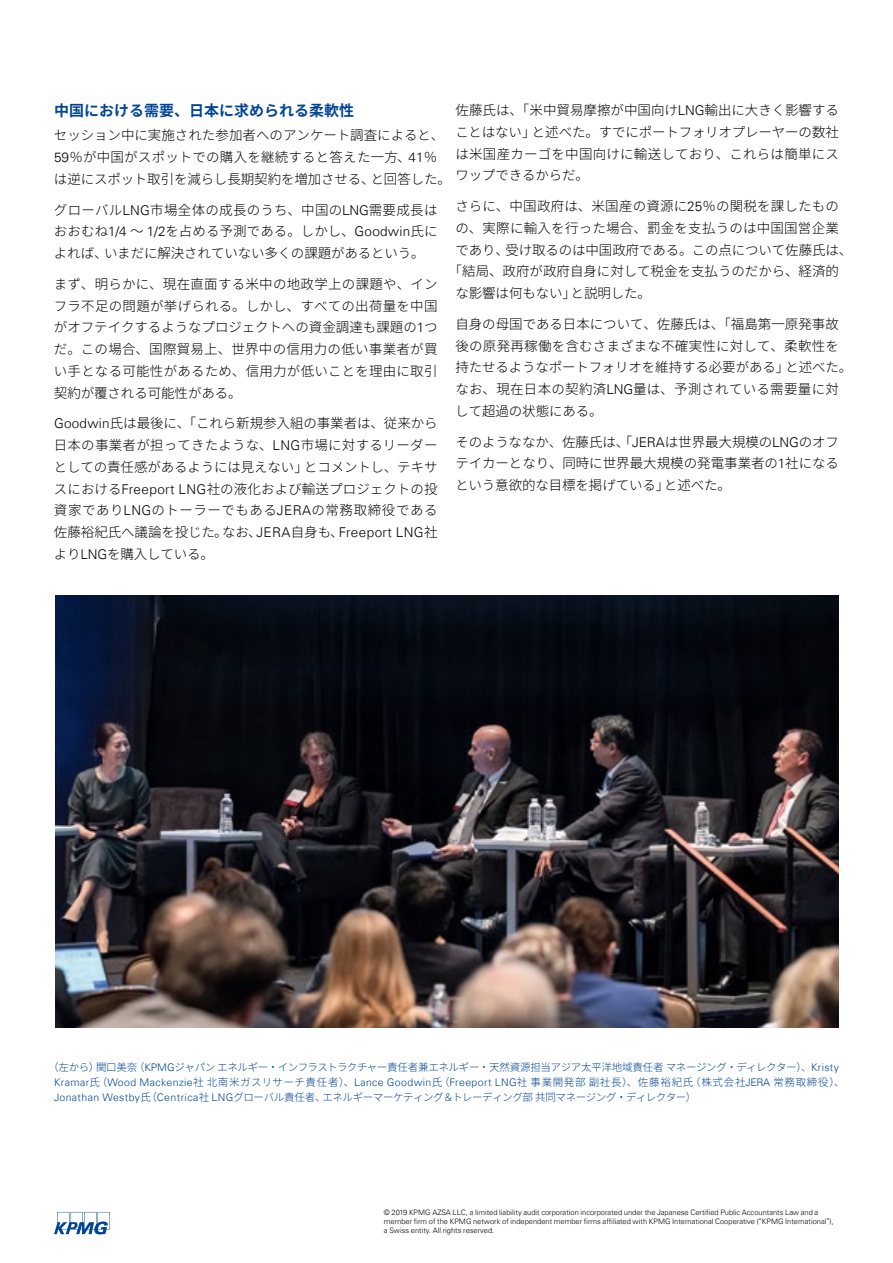
<style>
.page{position:relative;width:893px;height:1263px;background:#fff}
.page>*{position:absolute;margin:0;border:0;box-sizing:border-box;transform-origin:0 0}
.t1{font:700 15px "Noto Sans CJ Kjp";color:#004595}
.t2{font:300 13.5px/21.8px "Noto Sans CJ Kjp";color:#000;text-align:justify}
.t3{font:300 10.5px/15px "Noto Sans CJ Kjp";letter-spacing:-.03em;color:#004595}
.t4{font:300 7.5px/9px "Universfor KPMG";color:#000}
.s1{font-family:"Universfor KPMG"}
.s2{font-family:"Noto Sans CJ Kjp"}
</style>
<div class="page">
<img style="left:55px;top:595px;width:784px;height:432px">
<svg style="left:54px;top:1212px;width:56px;height:22px"></svg>
<p class="t1" style="left:54px;top:102px;width:301px">中国における需要、日本に求められる柔軟性</p>
<p class="t2" style="left:54px;top:125px;width:399px;text-align:left">セッション中に実施された参加者へのアンケート調査によると、<br><span class="s1">59</span>％が中国がスポットでの購入を継続すると答えた一方、<span class="s1">41</span>％は逆にスポット取引を減らし長期契約を増加させる、と回答した。</p>
<p class="t2" style="left:54px;top:199px;width:385px">グローバル<span class="s1">LNG</span>市場全体の成長のうち、中国の<span class="s1">LNG</span>需要成長はおおむね<span class="s1">1/4</span> ～ <span class="s1">1/2</span>を占める予測である。しかし、<span class="s1">Goodwin</span>氏によれば、いまだに解決されていない多くの課題があるという。</p>
<p class="t2" style="left:54px;top:273px;width:385px">まず、明らかに、現在直面する米中の地政学上の課題や、インフラ不足の問題が挙げられる。しかし、すべての出荷量を中国がオフテイクするようなプロジェクトへの資金調達も課題の<span class="s1">1</span>つだ。この場合、国際貿易上、世界中の信用力の低い事業者が買い手となる可能性があるため、信用力が低いことを理由に取引契約が覆される可能性がある。</p>
<p class="t2" style="left:54px;top:413px;width:385px"><span class="s1">Goodwin</span>氏は最後に、「これら新規参入組の事業者は、従来から日本の事業者が担ってきたような、<span class="s1">LNG</span>市場に対するリーダーとしての責任感があるようには見えない」とコメントし、テキサスにおける<span class="s1">Freeport LNG</span>社の液化および輸送プロジェクトの投資家であり<span class="s1">LNG</span>のトーラーでもある<span class="s1">JERA</span>の常務取締役である佐藤裕紀氏へ議論を投じた。なお、<span class="s1">JERA</span>自身も、<span class="s1">Freeport LNG</span>社より<span class="s1">LNG</span>を購入している。</p>
<p class="t2" style="left:455px;top:99px;width:385px">佐藤氏は、「米中貿易摩擦が中国向け<span class="s1">LNG</span>輸出に大きく影響することはない」と述べた。すでにポートフォリオプレーヤーの数社は米国産カーゴを中国向けに輸送しており、これらは簡単にスワップできるからだ。</p>
<p class="t2" style="left:455px;top:195px;width:385px">さらに、中国政府は、米国産の資源に<span class="s1">25</span>％の関税を課したもの</p>
<p class="t2" style="left:455px;top:217px;width:385px">の、実際に輸入を行った場合、罰金を支払うのは中国国営企業</p>
<p class="t2" style="left:455px;top:239px;width:398px">であり、受け取るのは中国政府である。この点について佐藤氏は、</p>
<p class="t2" style="left:449px;top:261px;width:392px">「結局、政府が政府自身に対して税金を支払うのだから、経済的</p>
<p class="t2" style="left:455px;top:282px;width:197px">な影響は何もない」と説明した。</p>
<p class="t2" style="left:455px;top:313px;width:399px;text-align:left">自身の母国である日本について、佐藤氏は、「福島第一原発事故後の原発再稼働を含むさまざまな不確実性に対して、柔軟性を持たせるようなポートフォリオを維持する必要がある」と述べた。なお、現在日本の契約済<span class="s1">LNG</span>量は、予測されている需要量に対して超過の状態にある。</p>
<p class="t2" style="left:455px;top:431px;width:385px">そのようななか、佐藤氏は、「<span class="s1">JERA</span>は世界最大規模の<span class="s1">LNG</span>のオフテイカーとなり、同時に世界最大規模の発電事業者の<span class="s1">1</span>社になるという意欲的な目標を掲げている」と述べた。</p>
<p class="t3" style="left:54px;top:1059px;width:792px;text-indent:-6px">（左から）関口美奈（<span class="s1">KPMG</span>ジャパンエネルギー・インフラストラクチャー責任者兼エネルギー・天然資源担当アジア太平洋地域責任者マネージング・ディレクター）、<span class="s1">Kristy<br>Kramar</span>氏（<span class="s1">Wood Mackenzie</span>社北南米ガスリサーチ責任者）、<span class="s1">Lance Goodwin</span>氏（<span class="s1">Freeport LNG</span>社事業開発部副社長）、佐藤裕紀氏（株式会社<span class="s1">JERA</span> 常務取締役）、<br><span class="s1">Jonathan Westby</span>氏（<span class="s1">Centrica</span>社 <span class="s1">LNG</span>グローバル責任者、エネルギーマーケティング＆トレーディング部共同マネージング・ディレクター）</p>
<p class="t4" style="left:384px;top:1207px;width:451px">© 2019 KPMG AZSA LLC, a limited liability audit corporation incorporated under the Japanese Certified Public Accountants Law and a member firm of the KPMG network of independent member firms affiliated with KPMG International Cooperative (<span class="s2">“</span>KPMG International<span class="s2">”</span>), a Swiss entity. All rights reserved.</p>
</div>
